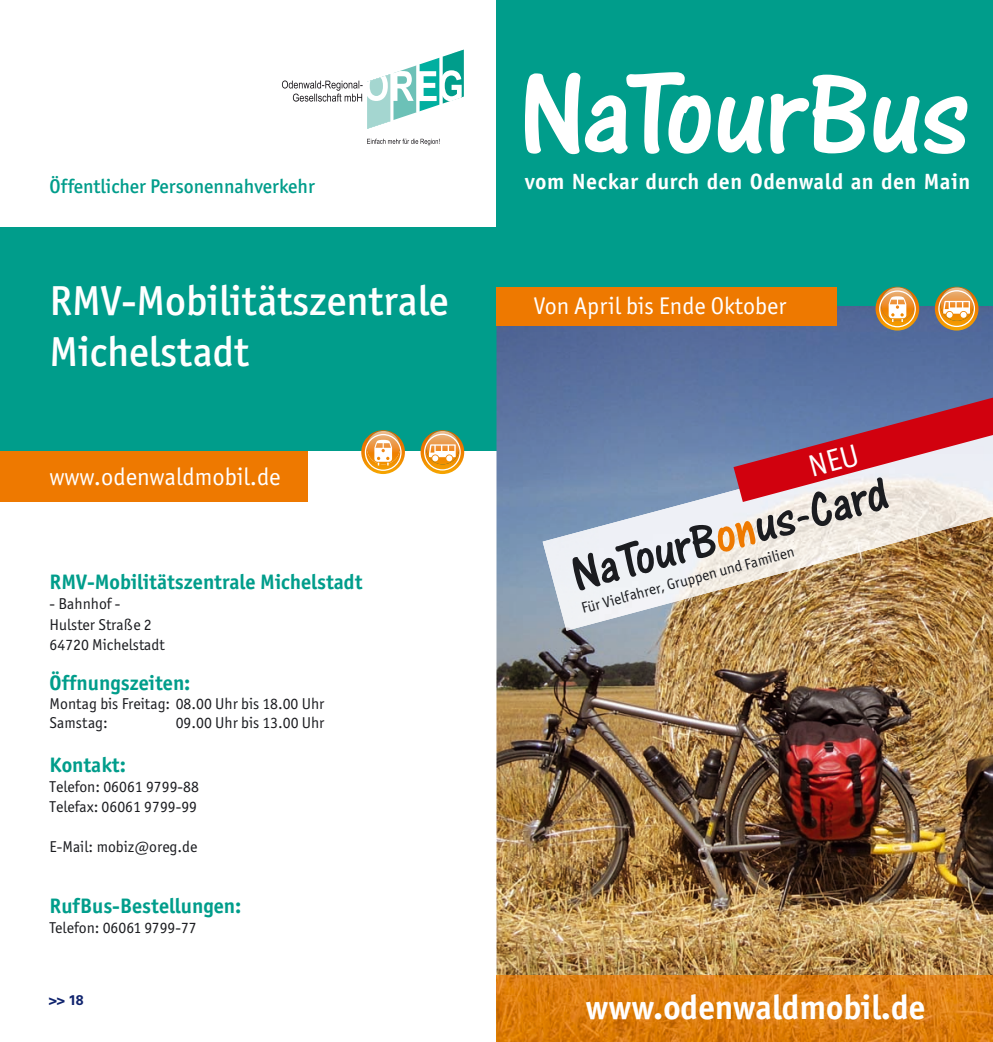
<style>
.page{position:relative;width:993px;height:1042px;background:#fff}
.page>*{position:absolute;margin:0;border:0;box-sizing:border-box;transform-origin:0 0}
.t1{font:51.27px "One Stroke Script LT";color:#1b1c20}
.t2{font:500 42px/50.4px "Officina Sans ITC";color:#fff}
.t3{font:700 34.3px "Officina Sans ITC";color:#fff}
.t4{font:24.5px "Officina Sans ITC Boo";color:#fff}
.t5{font:24.15px "Officina Sans ITC Boo";color:#fff}
.t6{font:700 22.22px "Officina Sans";letter-spacing:.02em;color:#fff}
.t7{font:700 21px "Officina Sans ITC";color:#009d8b}
.t8{font:500 19.95px "Officina Sans ITC";color:#009d8b}
.t9{font:15.75px/20.1px "Officina Sans ITC Boo";color:#1b1c20}
.t10{font:15.22px "Officina Sans ITC Boo";color:#1b1c20}
.t11{font:700 14px "Univers";color:#10246e}
.s1{color:#ee7900}
</style>
<div class="page">
<div style="left:0;top:228px;width:496px;height:223px;background:#009d8b"></div>
<svg style="left:367px;top:139px;width:72px;height:6px"></svg>
<svg style="left:282px;top:50px;width:181px;height:79px"></svg>
<div style="left:0;top:451px;width:308px;height:50px;background:#ee7900"></div>
<svg style="left:361px;top:430px;width:44px;height:44px"></svg>
<svg style="left:420px;top:430px;width:44px;height:44px"></svg>
<img style="left:496px;top:306px;width:496px;height:669px">
<div style="left:496px;top:0;width:496px;height:306px;background:#009d8b"></div>
<svg style="left:525px;top:72px;width:442px;height:82px"></svg>
<div style="left:496px;top:288px;width:340px;height:38px;background:#ee7900"></div>
<img style="left:496px;top:975px;width:496px;height:67px">
<img style="left:767px;top:502px;width:225px;height:75px">
<img style="left:598px;top:481px;width:169px;height:141px">
<img style="left:542px;top:526px;width:56px;height:105px">
<svg style="left:875px;top:287px;width:43px;height:43px"></svg>
<svg style="left:934px;top:287px;width:44px;height:43px"></svg>
<svg style="left:733px;top:391px;width:259px;height:111px;background:#ae748b"></svg>
<p class="t8" style="left:50px;top:174px;width:266px">Öffentlicher Personennahverkehr</p>
<h3 class="t6" style="left:524px;top:167px;width:447px">vom Neckar durch den Odenwald an den Main</h3>
<h2 class="t2" style="left:50px;top:276px;width:400px">RMV-Mobilitätszentrale<br>Michelstadt</h2>
<h3 class="t4" style="left:50px;top:463px;width:232px">www.odenwaldmobil.de</h3>
<h3 class="t7" style="left:50px;top:569px;width:314px">RMV-Mobilitätszentrale Michelstadt</h3>
<p class="t9" style="left:50px;top:594px;width:116px">- Bahnhof -<br>Hulster Straße 2<br>64720 Michelstadt</p>
<h3 class="t7" style="left:50px;top:670px;width:142px">Öffnungszeiten:</h3>
<p class="t9" style="left:50px;top:694px;width:276px;line-height:18.9px">Montag bis Freitag: 08.00 Uhr bis 18.00 Uhr<br>Samstag:</p>
<p class="t9" style="left:176px;top:712px;width:150px">09.00 Uhr bis 13.00 Uhr</p>
<h3 class="t7" style="left:50px;top:751px;width:78px">Kontakt:</h3>
<p class="t9" style="left:50px;top:776px;width:151px">Telefon: 06061 9799-88<br>Telefax: 06061 9799-99</p>
<p class="t9" style="left:50px;top:837px;width:149px">E-Mail: mobiz@oreg.de</p>
<h3 class="t7" style="left:50px;top:892px;width:193px">RufBus-Bestellungen:</h3>
<p class="t9" style="left:50px;top:917px;width:148px">Telefon: 06061 9799-77</p>
<h3 class="t5" style="left:533px;top:292px;width:254px">Von April bis Ende Oktober</h3>
<h1 class="t1" style="left:564px;top:547px;width:327px;rotate:-15deg">NaTourB<span class="s1">on</span>us-Card</h1>
<p class="t10" style="left:579px;top:600px;width:221px;rotate:-15deg">Für Vielfahrer, Gruppen und Familien</p>
<h3 class="t3" style="left:585px;top:985px;width:341px">www.odenwaldmobil.de</h3>
<p class="t11" style="left:49px;top:991px;width:36px">&gt;&gt; 18</p>
<p class="t11" style="left:911px;top:990px;width:36px">&gt;&gt; 19</p>
</div>
